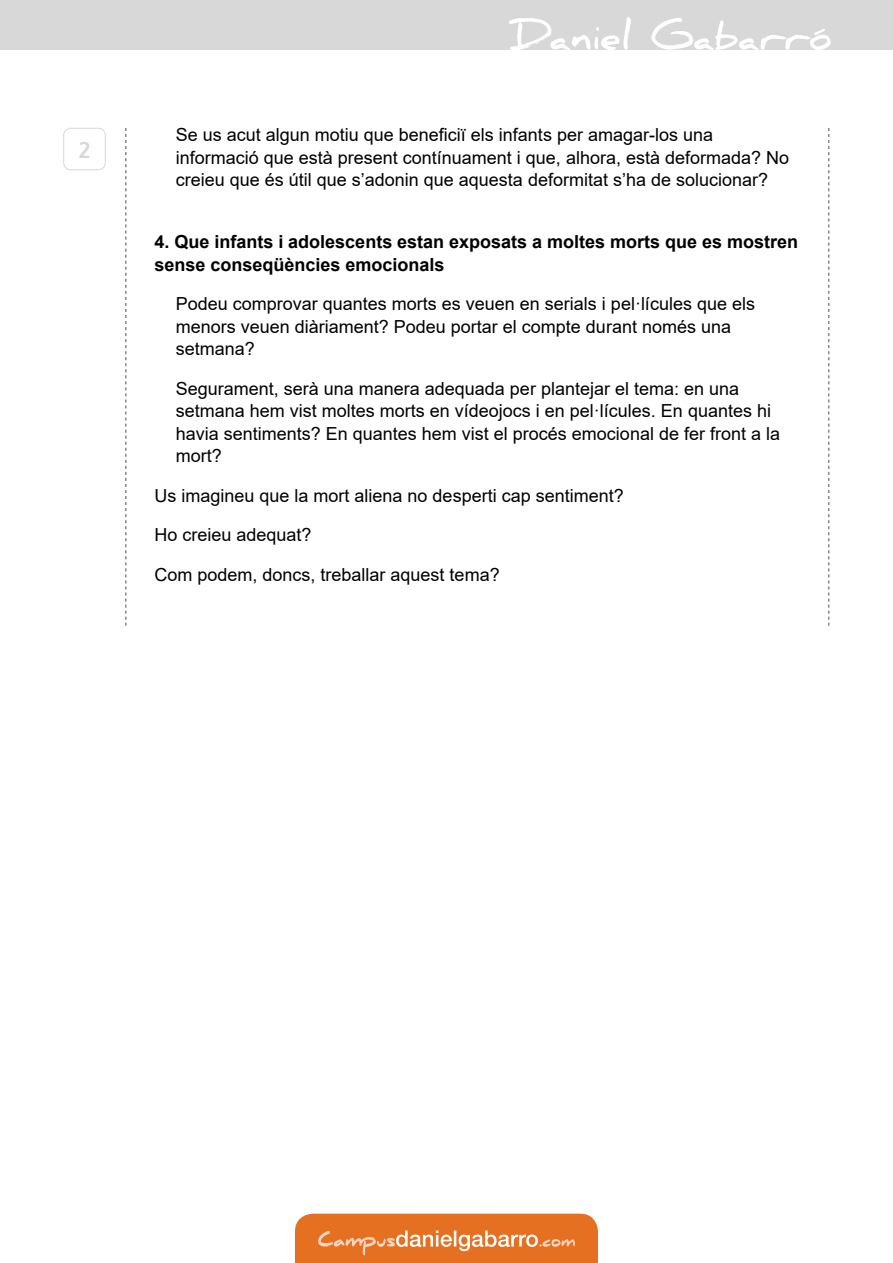
<style>
.page{position:relative;width:893px;height:1263px;background:#fff}
.page>*{position:absolute;margin:0;border:0;box-sizing:border-box;transform-origin:0 0}
.t1{font:500 22.95px "Asap";color:#d8d8d8}
.t2{font:18px/22.5px "Arial";color:#000}
.t3{font:700 18px/22.5px "Arial";color:#000}
</style>
<div class="page">
<svg style="left:125px;top:128px;width:1px;height:498px"></svg>
<svg style="left:828px;top:128px;width:1px;height:498px"></svg>
<svg style="left:295px;top:1214px;width:303px;height:49px;background:#e77d36"></svg>
<div style="left:63px;top:128px;width:43px;height:42px;border:1px solid #d8d8d8;border-radius:7px"></div>
<div style="left:0;top:0;width:893px;height:50px;background:#d8d8d8"></div>
<svg style="left:509px;top:17px;width:322px;height:33px"></svg>
<p class="t1" style="left:79px;top:135px;width:14px">2</p>
<p class="t2" style="left:176px;top:123px;width:615px">Se us acut algun motiu que beneficiï els infants per amagar-los una informació que està present contínuament i que, alhora, està deformada? No creieu que és útil que s’adonin que aquesta deformitat s’ha de solucionar?</p>
<p class="t3" style="left:154px;top:231px;width:645px">4. Que infants i adolescents estan exposats a moltes morts que es mostren sense conseqüències emocionals</p>
<p class="t2" style="left:176px;top:292px;width:581px">Podeu comprovar quantes morts es veuen en serials i pel·lícules que els menors veuen diàriament? Podeu portar el compte durant només una setmana?</p>
<p class="t2" style="left:176px;top:377px;width:606px">Segurament, serà una manera adequada per plantejar el tema: en una setmana hem vist moltes morts en vídeojocs i en pel·lícules. En quantes hi havia sentiments? En quantes hem vist el procés emocional de fer front a la mort?</p>
<p class="t2" style="left:154px;top:475px;width:471px;line-height:39.5px">Us imagineu que la mort aliena no desperti cap sentiment?<br>Ho creieu adequat?<br>Com podem, doncs, treballar aquest tema?</p>
</div>
